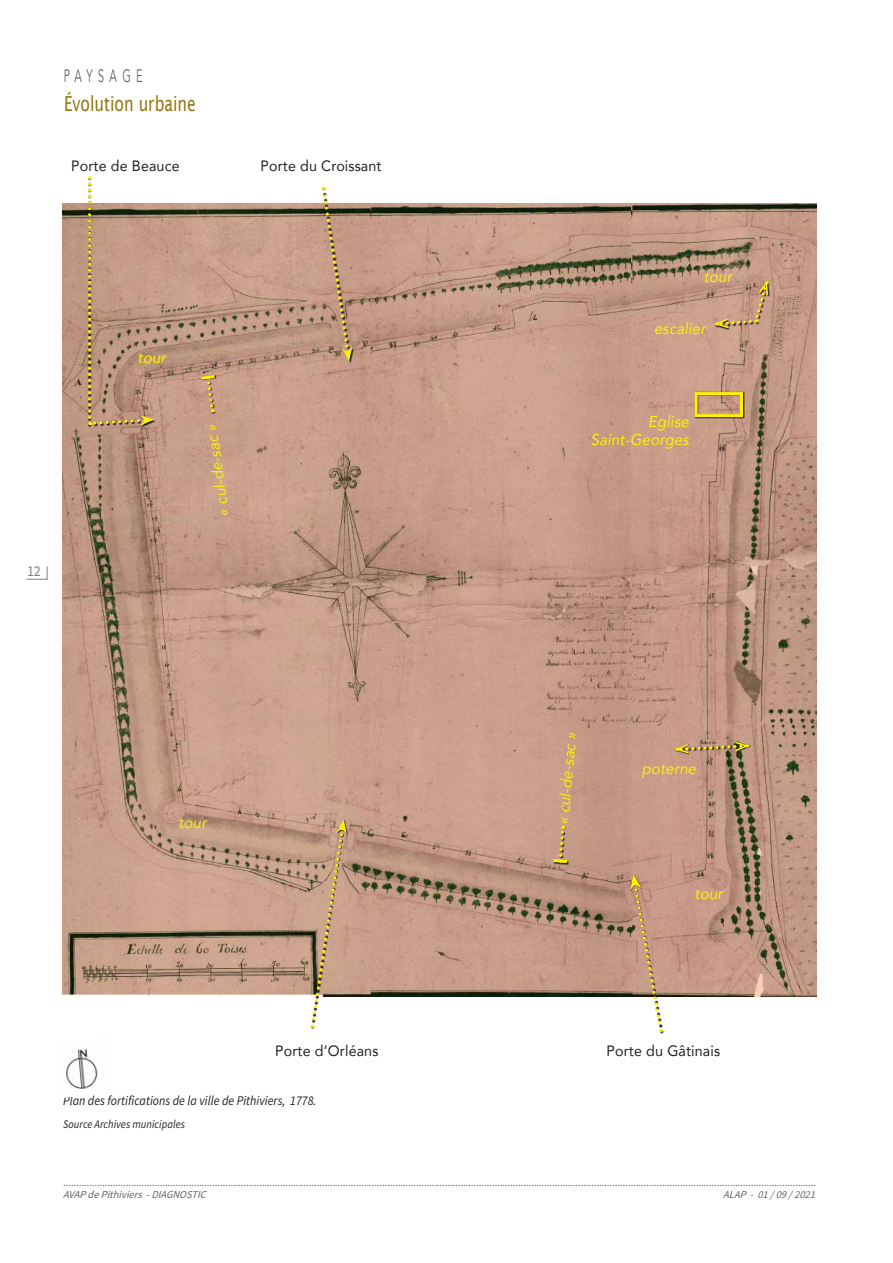
<style>
.page{position:relative;width:893px;height:1263px;background:#fff}
.page>*{position:absolute;margin:0;border:0;box-sizing:border-box;transform-origin:0 0}
.t1{font:20.7px "Lucida Sans";color:#97750d;scale:.75 1}
.t2{font:18px "Avenir";letter-spacing:.5em;color:#636366;scale:.6 1}
.t3{font:italic 15.75px/18px "Avenir";letter-spacing:.01em;color:#fff101;text-align:right;scale:.95 1}
.t4{font:15px "Avenir";letter-spacing:.01em;color:#231f20;scale:.95 1}
.t5{font:15px "Source Sans Pro";color:#808285;scale:.95 1}
.t6{font:italic 13.35px "Source Sans Pro";letter-spacing:.005em;color:#231f20;scale:.9 1}
.t7{font:italic 11.7px "Source Sans Pro";letter-spacing:.005em;color:#231f20;scale:.9 1}
.t8{font:italic 10.5px/12.6px "Source Sans Pro";color:#636366}
</style>
<div class="page">
<svg style="left:26px;top:566px;width:22px;height:14px"></svg>
<img style="left:63px;top:203px;width:753px;height:793px">
<svg style="left:88px;top:203px;width:68px;height:224px"></svg>
<svg style="left:88px;top:176px;width:66px;height:250px;background:#bd9d85"></svg>
<svg style="left:201px;top:412px;width:16px;height:2px"></svg>
<svg style="left:198px;top:373px;width:20px;height:39px"></svg>
<svg style="left:550px;top:826px;width:20px;height:39px"></svg>
<svg style="left:715px;top:281px;width:55px;height:49px"></svg>
<svg style="left:712px;top:279px;width:57px;height:50px;background:#c1997a"></svg>
<svg style="left:673px;top:740px;width:78px;height:15px"></svg>
<svg style="left:322px;top:203px;width:32px;height:160px"></svg>
<svg style="left:321px;top:187px;width:31px;height:174px;background:#bc9a7f"></svg>
<svg style="left:311px;top:819px;width:37px;height:210px"></svg>
<svg style="left:310px;top:819px;width:37px;height:209px;background:#c4a78c"></svg>
<svg style="left:660px;top:874px;width:4px;height:160px"></svg>
<svg style="left:630px;top:874px;width:33px;height:158px"></svg>
<svg style="left:694px;top:392px;width:51px;height:27px"></svg>
<div style="left:695px;top:392px;width:48px;height:25px;border:3px solid #fff101"></div>
<img style="left:65px;top:1048px;width:33px;height:41px">
<h2 class="t2" style="left:64px;top:65px;width:133px">PAYSAGE</h2>
<h1 class="t1" style="left:64px;top:92px;width:177px">Évolution urbaine</h1>
<h3 class="t4" style="left:71px;top:154px;width:116px">Porte de Beauce</h3>
<h3 class="t4" style="left:261px;top:154px;width:129px">Porte du Croissant</h3>
<h3 class="t5" style="left:27px;top:562px;width:16px">12</h3>
<h3 class="t3" style="left:138px;top:348px;width:31px">tour</h3>
<h3 class="t3" style="left:215px;top:518px;width:100px;rotate:-98deg">« cul-de-sac »</h3>
<h3 class="t3" style="left:704px;top:268px;width:31px">tour</h3>
<h3 class="t3" style="left:654px;top:319px;width:56px">escalier</h3>
<h3 class="t3" style="left:591px;top:413px;width:105px">Eglise<br>Saint-Georges</h3>
<h3 class="t3" style="left:178px;top:813px;width:31px">tour</h3>
<h3 class="t4" style="left:275px;top:1038px;width:110px">Porte d’Orléans</h3>
<p class="t6" style="left:63px;top:1093px;width:283px">Plan des fortifications de la ville de Pithiviers, 1778.</p>
<p class="t7" style="left:63px;top:1117px;width:137px">Source Archives municipales</p>
<h3 class="t3" style="left:554px;top:824px;width:100px;rotate:-85deg">« cul-de-sac »</h3>
<h3 class="t3" style="left:642px;top:759px;width:59px">poterne</h3>
<h3 class="t3" style="left:695px;top:884px;width:31px">tour</h3>
<h3 class="t4" style="left:607px;top:1038px;width:121px">Porte du Gâtinais</h3>
<p class="t8" style="left:63px;top:1176px;width:758px">................................................................................................................................................................................................................................................................................................<br>AVAPdePithiviers -DIAGNOSTIC</p>
<p class="t8" style="left:723px;top:1189px;width:97px">ALAP - 01/09/2021</p>
</div>
